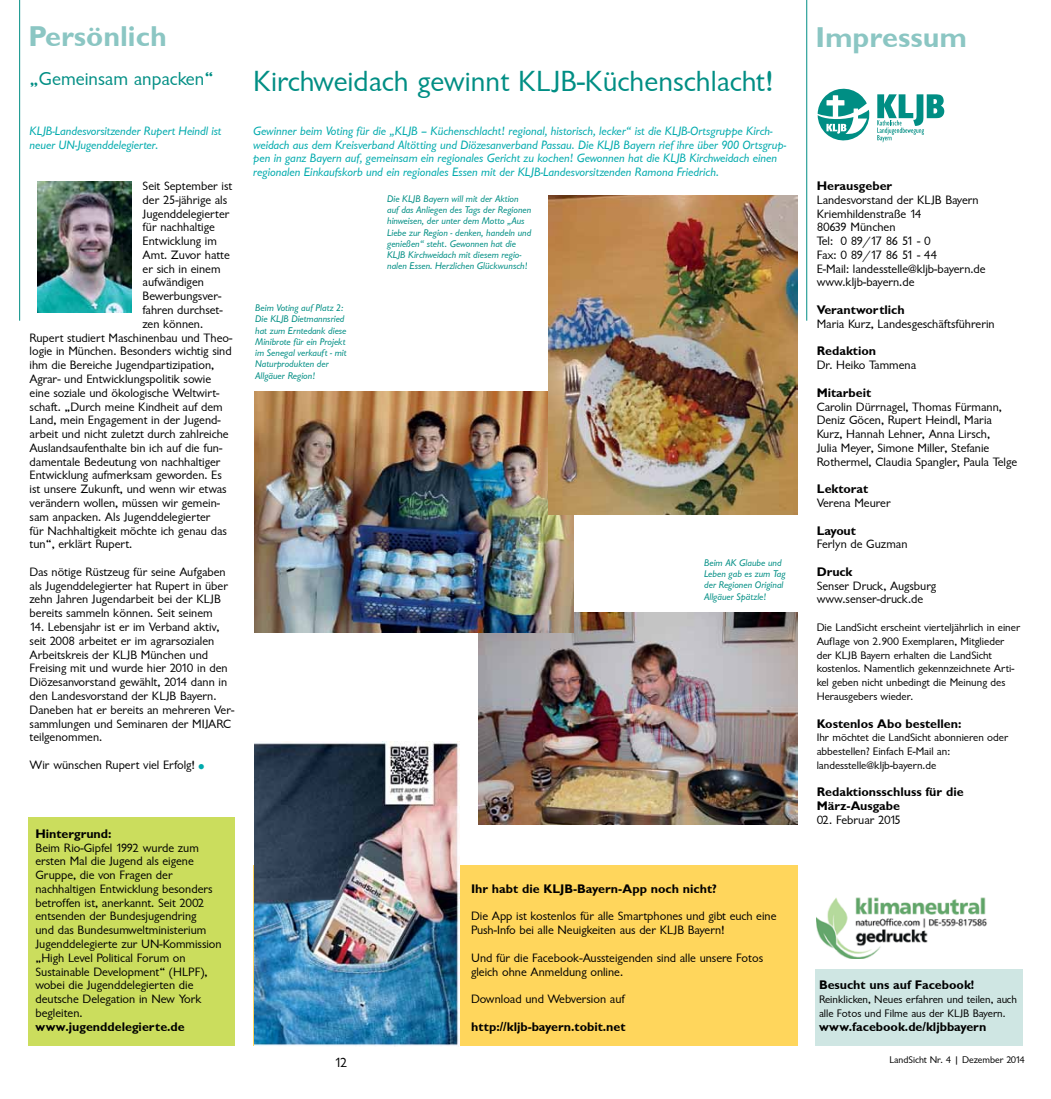
<style>
.page{position:relative;width:1051px;height:1099px;background:#fff}
.page>*{position:absolute;margin:0;border:0;box-sizing:border-box;transform-origin:0 0}
.t1{font:30px "Garrison Sans";color:#008e84}
.t2{font:28.75px "Garrison Sans BOLD";color:#8bc6c3}
.t3{font:19.38px "Garrison Sans";color:#008e84}
.t4{font:13.75px "Garrison Sans";color:#000}
.t5{font:12.5px/13.8px "Garrison Sans";color:#000}
.t6{font:12.5px/13.8px "Garrison Sans ITALIC";color:#00aaad}
.t7{font:12.5px/13.8px "Garrison Sans BOLD";color:#000}
.t8{font:11.25px/13.8px "Garrison Sans";color:#000}
.t9{font:10px/11.2px "Garrison Sans ITALIC";color:#008e84}
.t10{font:10px "Garrison Sans";color:#000}
.s1{font-size:18.75px;color:#00aaad}
</style>
<div class="page">
<div style="left:815px;top:969px;width:207px;height:76px;background:#cfe6e3"></div>
<svg style="left:877px;top:94px;width:67px;height:48px"></svg>
<svg style="left:817px;top:88px;width:53px;height:53px"></svg>
<hr style="left:806px;top:0;width:1px;height:321px;background:#008e84">
<hr style="left:19px;top:0;width:1px;height:321px;background:#008e84">
<img style="left:816px;top:897px;width:171px;height:61px">
<div style="left:28px;top:817px;width:207px;height:228px;background:#cbdd5d"></div>
<img style="left:37px;top:181px;width:95px;height:131px">
<div style="left:253px;top:865px;width:544px;height:180px;background:#ffd65c"></div>
<img style="left:478px;top:612px;width:319px;height:212px">
<img style="left:254px;top:392px;width:319px;height:240px">
<img style="left:548px;top:195px;width:249px;height:319px">
<img style="left:254px;top:741px;width:205px;height:305px">
<h2 class="t2" style="left:28px;top:20px;width:140px">Persönlich</h2>
<h2 class="t2" style="left:815px;top:21px;width:153px">Impressum</h2>
<h3 class="t3" style="left:30px;top:68px;width:185px">„Gemeinsam anpacken“</h3>
<p class="t6" style="left:30px;top:124px;width:193px">KLJB-Landesvorsitzender Rupert Heindl ist neuer UN-Jugenddelegierter.</p>
<p class="t5" style="left:142px;top:179px;width:91px">Seit September ist</p>
<p class="t5" style="left:142px;top:193px;width:86px">der 25-jährige als</p>
<p class="t5" style="left:142px;top:207px;width:88px">Jugenddelegierter</p>
<p class="t5" style="left:142px;top:221px;width:74px">für nachhaltige</p>
<p class="t5" style="left:142px;top:234px;width:76px">Entwicklung im</p>
<p class="t5" style="left:142px;top:248px;width:89px">Amt. Zuvor hatte</p>
<p class="t5" style="left:142px;top:262px;width:79px">er sich in einem</p>
<p class="t5" style="left:142px;top:276px;width:63px">aufwändigen</p>
<p class="t5" style="left:142px;top:289px;width:80px">Bewerbungsver-</p>
<p class="t5" style="left:142px;top:303px;width:82px">fahren durchset-</p>
<p class="t5" style="left:142px;top:317px;width:62px">zen können.</p>
<p class="t5" style="left:30px;top:331px;width:204px">Rupert studiert Maschinenbau und Theo-</p>
<p class="t5" style="left:30px;top:345px;width:203px">logie in München. Besonders wichtig sind</p>
<p class="t5" style="left:30px;top:358px;width:186px">ihm die Bereiche Jugendpartizipation,</p>
<p class="t5" style="left:30px;top:372px;width:183px">Agrar- und Entwicklungspolitik sowie</p>
<p class="t5" style="left:30px;top:386px;width:191px">eine soziale und ökologische Weltwirt-</p>
<p class="t5" style="left:30px;top:400px;width:195px">schaft. „Durch meine Kindheit auf dem</p>
<p class="t5" style="left:30px;top:413px;width:193px">Land, mein Engagement in der Jugend-</p>
<p class="t5" style="left:30px;top:427px;width:201px">arbeit und nicht zuletzt durch zahlreiche</p>
<p class="t5" style="left:30px;top:441px;width:194px">Auslandsaufenthalte bin ich auf die fun-</p>
<p class="t5" style="left:30px;top:455px;width:192px">damentale Bedeutung von nachhaltiger</p>
<p class="t5" style="left:30px;top:468px;width:194px">Entwicklung aufmerksam geworden. Es</p>
<p class="t5" style="left:30px;top:482px;width:198px">ist unsere Zukunft, und wenn wir etwas</p>
<p class="t5" style="left:30px;top:496px;width:192px">verändern wollen, müssen wir gemein-</p>
<p class="t5" style="left:30px;top:510px;width:182px">sam anpacken. Als Jugenddelegierter</p>
<p class="t5" style="left:30px;top:524px;width:199px">für Nachhaltigkeit möchte ich genau das</p>
<p class="t5" style="left:30px;top:537px;width:104px">tun“, erklärt Rupert.</p>
<p class="t5" style="left:30px;top:565px;width:200px">Das nötige Rüstzeug für seine Aufgaben als Jugenddelegierter hat Rupert in über zehn Jahren Jugendarbeit bei der KLJB bereits sammeln können. Seit seinem</p>
<p class="t5" style="left:30px;top:620px;width:206px">14. Lebensjahr ist er im Verband aktiv, seit 2008 arbeitet er im agrarsozialen Arbeitskreis der KLJB München und Freising mit und wurde hier 2010 in den Diözesanvorstand gewählt, 2014 dann in den Landesvorstand der KLJB Bayern.<br>Daneben hat er bereits an mehreren Ver&shy;sammlungen und Seminaren der MIJARC teilgenommen.</p>
<p class="t5" style="left:30px;top:758px;width:180px">Wir wünschen Rupert viel Erfolg!<span class="s1">•</span></p>
<h1 class="t1" style="left:253px;top:65px;width:522px">Kirchweidach gewinnt KLJB-Küchenschlacht!</h1>
<p class="t6" style="left:253px;top:124px;width:534px">Gewinner beim Voting für die „KLJB – Küchenschlacht! regional, historisch, lecker“ ist die KLJB-Ortsgruppe Kirch&shy;weidach aus dem Kreisverband Altötting und Diözesanverband Passau. Die KLJB Bayern rief ihre über 900 Ortsgrup&shy;pen in ganz Bayern auf, gemeinsam ein regionales Gericht zu kochen! Gewonnen hat die KLJB Kirchweidach einen regionalen Einkaufskorb und ein regionales Essen mit der KLJB-Landesvorsitzenden Ramona Friedrich.</p>
<p class="t7" style="left:816px;top:179px;width:77px">Herausgeber</p>
<p class="t5" style="left:816px;top:193px;width:170px">Landesvorstand der KLJB Bayern<br>Kriemhildenstraße 14<br>80639 München<br>Tel: 0 89/17 86 51 - 0<br>Fax: 0 89/17 86 51 - 44<br>E-Mail: landesstelle@kljb-bayern.de www.kljb-bayern.de</p>
<p class="t7" style="left:816px;top:303px;width:89px">Verantwortlich</p>
<p class="t5" style="left:816px;top:317px;width:179px">Maria Kurz, Landesgeschäftsführerin</p>
<p class="t7" style="left:816px;top:344px;width:61px">Redaktion</p>
<p class="t5" style="left:816px;top:358px;width:101px">Dr. Heiko Tammena</p>
<p class="t7" style="left:816px;top:386px;width:56px">Mitarbeit</p>
<p class="t5" style="left:816px;top:400px;width:202px">Carolin Dürrnagel, Thomas Fürmann, Deniz Göcen, Rupert Heindl, Maria Kurz, Hannah Lehner, Anna Lirsch,<br>Julia Meyer, Simone Miller, Stefanie Rothermel, Claudia Spangler, Paula Telge</p>
<p class="t7" style="left:816px;top:482px;width:53px">Lektorat</p>
<p class="t5" style="left:816px;top:496px;width:76px">Verena Meurer</p>
<p class="t7" style="left:816px;top:523px;width:41px">Layout</p>
<p class="t5" style="left:816px;top:537px;width:92px">Ferlyn de Guzman</p>
<p class="t7" style="left:816px;top:565px;width:37px">Druck</p>
<p class="t5" style="left:816px;top:579px;width:121px">Senser Druck, Augsburg www.senser-druck.de</p>
<p class="t8" style="left:816px;top:620px;width:205px">Die LandSicht erscheint vierteljährlich in einer Auflage von 2.900 Exemplaren, Mitglieder der KLJB Bayern erhalten die LandSicht kostenlos. Namentlich gekennzeichnete Arti&shy;kel geben nicht unbedingt die Meinung des Herausgebers wieder.</p>
<p class="t7" style="left:816px;top:716px;width:146px">Kostenlos Abo bestellen:</p>
<p class="t8" style="left:816px;top:731px;width:193px">Ihr möchtet die LandSicht abonnieren oder abbestellen? Einfach E-Mail an: landesstelle@kljb-bayern.de</p>
<p class="t7" style="left:816px;top:785px;width:148px">Redaktionsschluss für die<br>März-Ausgabe</p>
<p class="t5" style="left:816px;top:813px;width:86px">02. Februar 2015</p>
<p class="t9" style="left:387px;top:193px;width:146px">Die KLJB Bayern will mit der Aktion auf das Anliegen des Tags der Regionen hinweisen, der unter dem Motto „Aus Liebe zur Region - denken, handeln und genießen“ steht. Gewonnen hat die KLJB Kirchweidach mit diesem regio&shy;nalen Essen. Herzlichen Glückwunsch!</p>
<p class="t9" style="left:255px;top:302px;width:93px">Beim Voting auf Platz 2:<br>Die KLJB Dietmannsried hat zum Erntedank diese<br>Minibrote für ein Projekt im Senegal verkauft - mit<br>Naturprodukten der<br>Allgäuer Region!</p>
<p class="t9" style="left:704px;top:557px;width:83px">Beim AK Glaube und<br>Leben gab es zum Tag der Regionen Original<br>Allgäuer Spätzle!</p>
<p class="t7" style="left:35px;top:826px;width:78px">Hintergrund:</p>
<p class="t5" style="left:35px;top:840px;width:188px">Beim Rio-Gipfel 1992 wurde zum ersten Mal die Jugend als eigene<br>Gruppe, die von Fragen der nachhaltigen Entwicklung besonders betroffen ist, anerkannt. Seit 2002 entsenden der Bundesjugendring<br>und das Bundesumweltministerium<br>Jugenddelegierte zur UN-Kommission „High Level Political Forum on<br>Sustainable Development“ (HLPF), wobei die Jugenddelegierten die deutsche Delegation in New York begleiten.</p>
<p class="t7" style="left:35px;top:1019px;width:151px">www.jugenddelegierte.de</p>
<p class="t7" style="left:471px;top:881px;width:247px">Ihr habt die KLJB-Bayern-App noch nicht?</p>
<p class="t5" style="left:471px;top:909px;width:307px">Die App ist kostenlos für alle Smartphones und gibt euch eine<br>Push-Info bei alle Neuigkeiten aus der KLJB Bayern!</p>
<p class="t5" style="left:471px;top:951px;width:293px">Und für die Facebook-Aussteigenden sind alle unsere Fotos gleich ohne Anmeldung online.</p>
<p class="t5" style="left:471px;top:992px;width:155px">Download und Webversion auf</p>
<p class="t7" style="left:471px;top:1019px;width:156px">http://kljb-bayern.tobit.net</p>
<p class="t7" style="left:818px;top:978px;width:157px">Besucht uns auf Facebook!</p>
<p class="t8" style="left:818px;top:992px;width:199px">Reinklicken, Neues erfahren und teilen, auch alle Fotos und Filme aus der KLJB Bayern.</p>
<p class="t7" style="left:818px;top:1019px;width:169px">www.facebook.de/kljbbayern</p>
<p class="t4" style="left:334px;top:1055px;width:15px">12</p>
<p class="t10" style="left:889px;top:1054px;width:137px">LandSicht Nr. 4 | Dezember 2014</p>
</div>
